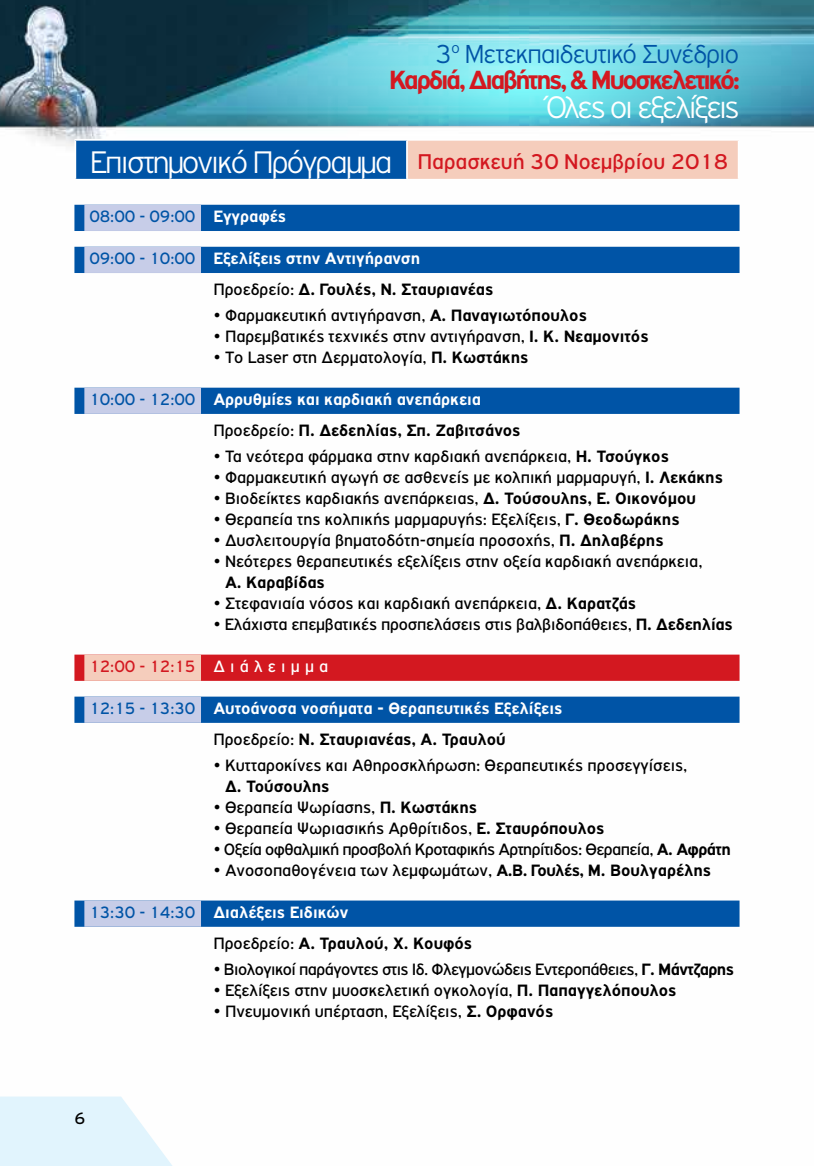
<style>
.page{position:relative;width:814px;height:1166px;background:#fff}
.page>*{position:absolute;margin:0;border:0;box-sizing:border-box;transform-origin:0 0}
.t1{font:300 33.25px "PF Highway Gothic";letter-spacing:-.06em;color:#fff}
.t2{font:700 28px "PF Highway Gothic";letter-spacing:-.08em;color:#d41820}
.t3{font:300 27.65px "PF Highway Gothic";letter-spacing:-.03em;color:#0054a6}
.t4{font:22.75px "PF Highway Gothic";color:#d31820}
.t5{font:17.5px "PF Highway Gothic";color:#000}
.t6{font:700 17.5px/31px "PF Highway Gothic";color:#fff}
.t7{font:17.5px "PF Highway Gothic";letter-spacing:-.03em;color:#000}
.t8{font:700 17.5px/31px "PF Highway Gothic";color:#000}
.t9{font:17.5px "PF Highway Gothic";letter-spacing:.15em;color:#d31820;scale:.95 1}
.t10{font:17.5px "PF Highway Gothic";color:#0054a6;scale:.95 1}
.s1{font-weight:300;font-size:33.25px;color:#fff}
.s2{font-weight:700;color:#fff}
.s3{font-weight:400;color:#0054a6}
.s4{font-weight:400;color:#000}
.s5{color:#000}
.s6{font-weight:700}
.s7{color:#fff}
.s8{font-weight:400}
</style>
<div class="page">
<img style="left:0;top:0;width:740px;height:927px">
<svg style="left:200px;top:0;width:614px;height:216px"></svg>
<svg style="left:0;top:1096px;width:172px;height:70px"></svg>
<div style="left:75px;top:140px;width:332px;height:40px;background:#0054a6"></div>
<div style="left:407px;top:140px;width:331px;height:40px;background:#f5cdbc"></div>
<hr style="left:74px;top:139px;width:333px;height:2px;background:#fff">
<hr style="left:74px;top:141px;width:2px;height:38px;background:#fff">
<hr style="left:407px;top:139px;width:332px;height:2px;background:#fff">
<hr style="left:406px;top:141px;width:2px;height:38px;background:#fff">
<hr style="left:737px;top:141px;width:2px;height:38px;background:#fff">
<hr style="left:74px;top:179px;width:333px;height:2px;background:#fff">
<hr style="left:407px;top:179px;width:332px;height:2px;background:#fff">
<div style="left:74px;top:205px;width:665px;height:26px;background:#0054a6"></div>
<div style="left:84px;top:205px;width:117px;height:26px;background:#c7cde8"></div>
<div style="left:74px;top:247px;width:665px;height:26px;background:#0054a6"></div>
<div style="left:84px;top:247px;width:117px;height:26px;background:#c7cde8"></div>
<div style="left:74px;top:388px;width:665px;height:26px;background:#0054a6"></div>
<div style="left:84px;top:388px;width:117px;height:26px;background:#c7cde8"></div>
<div style="left:74px;top:654px;width:665px;height:27px;background:#d31820"></div>
<div style="left:84px;top:654px;width:117px;height:27px;background:#f5cdbc"></div>
<div style="left:74px;top:696px;width:665px;height:27px;background:#0054a6"></div>
<div style="left:84px;top:696px;width:117px;height:27px;background:#c7cde8"></div>
<div style="left:74px;top:900px;width:665px;height:27px;background:#0054a6"></div>
<div style="left:84px;top:900px;width:117px;height:27px;background:#c7cde8"></div>
<h3 class="t3" style="left:435px;top:39px;width:305px">3<sup>ο</sup> Μετεκπαιδευτικό Συνέδριο</h3>
<h1 class="t1" style="left:546px;top:90px;width:195px">Όλες οι εξελίξεις</h1>
<h2 class="t2" style="left:389px;top:65px;width:352px">Καρδιά, ∆ιαβήτης, &amp; Μυοσκελετικό:</h2>
<h3 class="t4" style="left:90px;top:149px;width:639px"><span class="s1">Επιστημονικό Πρόγραμμα</span> Παρασκευή 30 Νοεμβρίου 2018</h3>
<p class="t10" style="left:89px;top:207px;width:209px">08:00 - 09:00 <span class="s2">Εγγραφές</span></p>
<p class="t6" style="left:213px;top:243px;width:281px;text-indent:-124px"><span class="s3">09:00 - 10:00</span> Εξελίξεις στην Αντιγήρανση<br><span class="s4">Προεδρείο:</span> <span class="s5">∆. Γουλές, Ν. Σταυριανέας</span></p>
<p class="t5" style="left:213px;top:306px;width:375px">• Φαρµακευτική αντιγήρανση, <span class="s6">Α. Παναγιωτόπουλος</span></p>
<p class="t5" style="left:213px;top:327px;width:436px">• Παρεµβατικές τεχνικές στην αντιγήρανση, <span class="s6">Ι. K. Νεαµονιτός</span></p>
<p class="t5" style="left:213px;top:348px;width:316px">• To Laser στη Δερματολογία, <span class="s6">Π. Κωστάκης</span></p>
<p class="t6" style="left:213px;top:384px;width:309px;text-indent:-124px"><span class="s3">10:00 - 12:00</span> Αρρυθμίες και καρδιακή ανεπάρκεια<br><span class="s4">Προεδρείο:</span> <span class="s5">Π. Δεδεηλίας, Σπ. Ζαβιτσάνος</span></p>
<p class="t5" style="left:213px;top:447px;width:457px">• Τα νεότερα φάρµακα στην καρδιακή ανεπάρκεια, <span class="s6">Η. Τσούγκος</span></p>
<p class="t5" style="left:213px;top:468px;width:511px">• Φαρμακευτική αγωγή σε ασθενείς µε κολπική µαρµαρυγή, <span class="s6">Ι. Λεκάκης</span></p>
<p class="t5" style="left:213px;top:489px;width:484px">• Βιοδείκτες καρδιακής ανεπάρκειας, <span class="s6">∆. Τούσουλης, Ε. Οικονόµου</span></p>
<p class="t5" style="left:213px;top:510px;width:468px">• Θεραπεία της κολπικής µαρµαρυγής: Εξελίξεις, <span class="s6">Γ. Θεοδωράκης</span></p>
<p class="t5" style="left:213px;top:531px;width:451px">• ∆υσλειτουργία βηµατοδότη-σηµεία προσοχής, <span class="s6">Π. ∆ηλαβέρης</span></p>
<p class="t5" style="left:213px;top:552px;width:490px">• Νεότερες θεραπευτικές εξελίξεις στην οξεία καρδιακή ανεπάρκεια,</p>
<p class="t8" style="left:225px;top:567px;width:101px">Α. Καραβίδας</p>
<p class="t5" style="left:213px;top:594px;width:424px">• Στεφανιαία νόσος και καρδιακή ανεπάρκεια, <span class="s6">∆. Καρατζάς</span></p>
<p class="t5" style="left:213px;top:615px;width:521px">• Ελάχιστα επεμβατικές προσπελάσεις στις βαλβιδοπάθειες, <span class="s6">Π. Δεδεηλίας</span></p>
<p class="t9" style="left:89px;top:657px;width:253px">12:00 - 12:15 <span class="s7">∆ ιάλει µµ α</span></p>
<p class="t6" style="left:213px;top:693px;width:350px;text-indent:-124px"><span class="s3">12:15 - 13:30</span> Αυτοάνοσα νοσήµατα - Θεραπευτικές Εξελίξεις<br><span class="s4">Προεδρείο:</span> <span class="s5">Ν. Σταυριανέας, Α. Τραυλού</span></p>
<p class="t5" style="left:213px;top:756px;width:475px">• Κυτταροκίνες και Αθηροσκλήρωση: Θεραπευτικές προσεγγίσεις,</p>
<p class="t8" style="left:225px;top:770px;width:106px">∆. Τούσουλης</p>
<p class="t5" style="left:213px;top:798px;width:265px">• Θεραπεία Ψωρίασης, <span class="s6">Π. Κωστάκης</span></p>
<p class="t5" style="left:213px;top:819px;width:392px">• Θεραπεία Ψωριασικής Αρθρίτιδος, <span class="s6">Ε. Σταυρόπουλος</span></p>
<p class="t7" style="left:213px;top:840px;width:519px">• Οξεία οφθαλμική προσβολή Κροταφικής Αρτηρίτιδος: Θεραπεία, <span class="s6">Α. Αφράτη</span></p>
<p class="t5" style="left:213px;top:861px;width:499px">• Ανοσοπαθογένεια των λεµφωµάτων, <span class="s6">Α.Β. Γουλές, M. Βουλγαρέλης</span></p>
<p class="t8" style="left:213px;top:896px;width:260px;text-indent:-124px"><span class="s3">13:30 - 14:30</span> <span class="s7">∆ιαλέξεις Ειδικών<br></span><span class="s8">Προεδρείο:</span> Α. Τραυλού, Χ. Κουφός</p>
<p class="t7" style="left:213px;top:959px;width:522px">• Βιολογικοί παράγοντες στις Ιδ. Φλεγμονώδεις Εντεροπάθειες, <span class="s6">Γ. Μάντζαρης</span></p>
<p class="t5" style="left:213px;top:980px;width:464px">• Εξελίξεις στην µυοσκελετική ογκολογία, <span class="s6">Π. Παπαγγελόπουλος</span></p>
<p class="t5" style="left:213px;top:1001px;width:341px">• Πνευμονική υπέρταση, Εξελίξεις, <span class="s6">Σ. Ορφανός</span></p>
<p class="t5" style="left:74px;top:1109px;width:13px">6</p>
</div>
